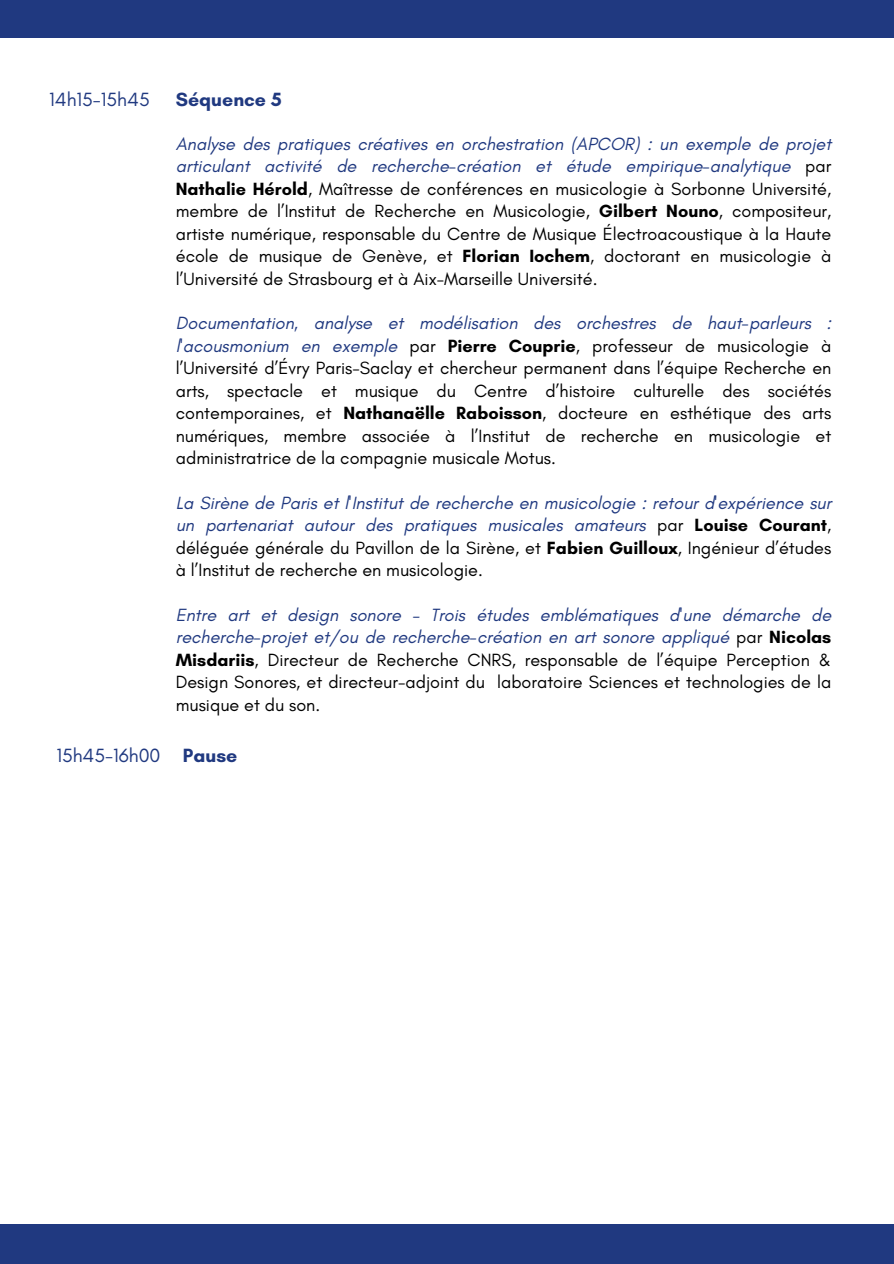
<style>
.page{position:relative;width:894px;height:1264px;background:#fff}
.page>*{position:absolute;margin:0;border:0;box-sizing:border-box;transform-origin:0 0}
.t1{font:19.5px "Glacial Indifference";color:#203980}
.t2{font:700 19.5px "Glacial Indifference";color:#203980}
.t3{font:18px/22.5px "Glacial Indifference";color:#000;text-align:justify}
.t4{font:italic 18px/22.5px "Glacial Indifference";color:#203980;text-align:justify}
.s1{font-style:italic;color:#203980}
.s2{font-weight:700}
.s3{font-style:normal;color:#000}
.s4{font-weight:700;font-style:normal;color:#000}
</style>
<div class="page">
<div style="left:0;top:1224px;width:893px;height:39px;background:#203980"></div>
<div style="left:0;top:0;width:893px;height:38px;background:#203980"></div>
<h1 class="t1" style="left:49px;top:88px;width:102px">14h15-15h45</h1>
<p class="t2" style="left:176px;top:88px;width:107px">Séquence 5</p>
<p class="t3" style="left:176px;top:132px;width:657px"><span class="s1">Analyse des pratiques créatives en orchestration (APCOR) : un exemple de projet articulant activité de recherche-création et étude empirique-analytique</span> par <span class="s2">Nathalie Hérold</span>, Maîtresse de conférences en musicologie à Sorbonne Université, membre de l’Institut de Recherche en Musicologie, <span class="s2">Gilbert Nouno</span>, compositeur, artiste numérique, responsable du Centre de Musique Électroacoustique à la Haute école de musique de Genève, et <span class="s2">Florian Iochem</span>, doctorant en musicologie à l’Université de Strasbourg et à Aix-Marseille Université.</p>
<p class="t3" style="left:176px;top:312px;width:657px"><span class="s1">Documentation, analyse et modélisation des orchestres de haut-parleurs : l'acousmonium en exemple</span> par <span class="s2">Pierre Couprie</span>, professeur de musicologie à l’Université d’Évry Paris-Saclay et chercheur permanent dans l’équipe Recherche en arts, spectacle et musique du Centre d’histoire culturelle des sociétés contemporaines, et <span class="s2">Nathanaëlle Raboisson</span>, docteure en esthétique des arts numériques, membre associée à l’Institut de recherche en musicologie et administratrice de la compagnie musicale Motus.</p>
<p class="t4" style="left:176px;top:491px;width:657px">La Sirène de Paris et l'Institut de recherche en musicologie : retour d'expérience sur un partenariat autour des pratiques musicales amateurs <span class="s3">par</span> <span class="s4">Louise Courant</span><span class="s3">, déléguée générale du Pavillon de la Sirène, et</span> <span class="s4">Fabien Guilloux</span><span class="s3">, Ingénieur d’études à l’Institut de recherche en musicologie.</span></p>
<p class="t3" style="left:176px;top:603px;width:657px"><span class="s1">Entre art et design sonore – Trois études emblématiques d'une démarche de recherche-projet et/ou de recherche-création en art sonore appliqué</span> par <span class="s2">Nicolas Misdariis</span>, Directeur de Recherche CNRS, responsable de l’équipe Perception &amp; Design Sonores, et directeur-adjoint du laboratoire Sciences et technologies de la musique et du son.</p>
<h1 class="t1" style="left:56px;top:743px;width:106px">15h45-16h00</h1>
<p class="t2" style="left:183px;top:743px;width:56px">Pause</p>
</div>
